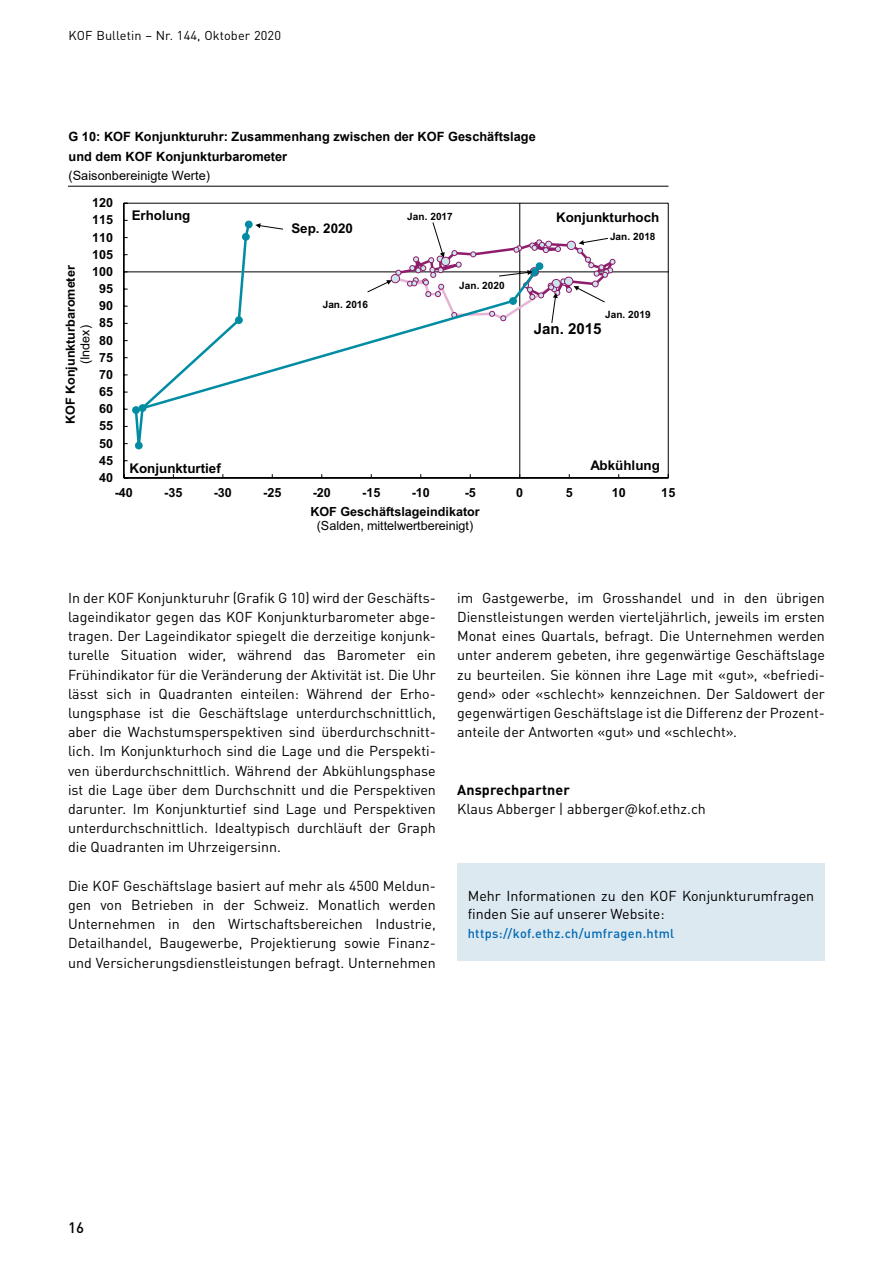
<style>
.page{position:relative;width:893px;height:1263px;background:#fff}
.page>*{position:absolute;margin:0;border:0;box-sizing:border-box;transform-origin:0 0}
.t1{font:700 15.15px "Arial";color:#000}
.t2{font:500 15px "DIN Pro";color:#000}
.t3{font:14.25px/19.2px "DIN Pro";color:#000;text-align:justify}
.t4{font:700 14.25px "DIN Pro";letter-spacing:.01em;color:#000}
.t5{font:700 13.35px "Arial";color:#000}
.t6{font:700 12.75px/19.2px "Arial";letter-spacing:.005em;color:#000}
.t7{font:500 12.75px "DIN Pro";letter-spacing:.02em;color:#0069b4}
.t8{font:12.75px "DIN Pro";letter-spacing:.01em;color:#000}
.t9{font:12.75px "Arial";letter-spacing:.005em;color:#000}
.t10{font:700 12.6px "Arial";color:#000}
.t11{font:12.6px "Arial";color:#000}
.t12{font:700 10.05px "Arial";letter-spacing:.005em;color:#000}
</style>
<div class="page">
<div style="left:457px;top:863px;width:368px;height:22px;background:#dde9f0"></div>
<div style="left:457px;top:882px;width:368px;height:41px;background:#dde9f0"></div>
<div style="left:457px;top:919px;width:368px;height:22px;background:#dde9f0"></div>
<div style="left:457px;top:938px;width:368px;height:22px;background:#dde9f0"></div>
<hr style="left:68px;top:186px;width:600px;height:1px;background:#000">
<svg style="left:123px;top:202px;width:546px;height:277px"></svg>
<hr style="left:519px;top:203px;width:1px;height:275px;background:#000">
<hr style="left:124px;top:271px;width:545px;height:1px;background:#000">
<svg style="left:392px;top:226px;width:227px;height:253px"></svg>
<svg style="left:133px;top:206px;width:456px;height:268px"></svg>
<svg style="left:134px;top:408px;width:4px;height:4px"></svg>
<div style="left:132px;top:406px;width:8px;height:8px;border:1px solid #018ca3;border-radius:50%"></div>
<div style="left:135px;top:442px;width:7px;height:7px;background:#018ca3;border-radius:50%"></div>
<div style="left:135px;top:442px;width:7px;height:7px;border:1px solid #018ca3;border-radius:50%"></div>
<div style="left:139px;top:405px;width:7px;height:6px;background:#018ca3;border-radius:50%"></div>
<div style="left:139px;top:404px;width:7px;height:8px;border:1px solid #018ca3;border-radius:50%"></div>
<svg style="left:236px;top:317px;width:6px;height:6px"></svg>
<div style="left:235px;top:317px;width:7px;height:7px;border:1px solid #018ca3;border-radius:50%"></div>
<div style="left:242px;top:233px;width:7px;height:7px;background:#018ca3;border-radius:50%"></div>
<div style="left:242px;top:233px;width:7px;height:7px;border:1px solid #018ca3;border-radius:50%"></div>
<div style="left:245px;top:221px;width:7px;height:7px;background:#018ca3;border-radius:50%"></div>
<div style="left:245px;top:221px;width:7px;height:7px;border:1px solid #018ca3;border-radius:50%"></div>
<svg style="left:367px;top:222px;width:248px;height:102px"></svg>
<svg style="left:255px;top:223px;width:29px;height:7px"></svg>
<p class="t8" style="left:69px;top:25px;width:214px">KOF Bulletin – Nr. 144, Oktober 2020</p>
<p class="t6" style="left:68px;top:127px;width:469px">G 10: KOF Konjunkturuhr: Zusammenhang zwischen der KOF Geschäftslage und dem KOF Konjunkturbarometer</p>
<p class="t9" style="left:68px;top:167px;width:143px">(Saisonbereinigte Werte)</p>
<p class="t10" style="left:92px;top:194px;width:22px">120</p>
<p class="t10" style="left:92px;top:211px;width:22px">115</p>
<p class="t10" style="left:92px;top:228px;width:22px">110</p>
<p class="t10" style="left:92px;top:245px;width:22px">105</p>
<p class="t10" style="left:62px;top:424px;width:160px;rotate:-90deg">KOF Konjunkturbarometer</p>
<p class="t10" style="left:92px;top:263px;width:22px">100</p>
<p class="t10" style="left:99px;top:280px;width:16px">95</p>
<p class="t10" style="left:99px;top:297px;width:16px">90</p>
<p class="t10" style="left:99px;top:314px;width:16px">85</p>
<p class="t11" style="left:76px;top:364px;width:41px;rotate:-90deg">(Index)</p>
<p class="t10" style="left:99px;top:331px;width:16px">80</p>
<p class="t10" style="left:99px;top:348px;width:16px">75</p>
<p class="t10" style="left:99px;top:366px;width:16px">70</p>
<p class="t10" style="left:99px;top:383px;width:16px">65</p>
<p class="t10" style="left:99px;top:400px;width:16px">60</p>
<p class="t10" style="left:99px;top:417px;width:16px">55</p>
<p class="t10" style="left:99px;top:434px;width:16px">50</p>
<p class="t10" style="left:99px;top:451px;width:16px">45</p>
<p class="t10" style="left:99px;top:469px;width:16px">40</p>
<p class="t5" style="left:132px;top:206px;width:60px">Erholung</p>
<p class="t5" style="left:291px;top:219px;width:63px">Sep. 2020</p>
<p class="t12" style="left:323px;top:297px;width:47px">Jan. 2016</p>
<p class="t12" style="left:407px;top:209px;width:47px">Jan. 2017</p>
<p class="t12" style="left:459px;top:279px;width:47px">Jan. 2020</p>
<p class="t5" style="left:556px;top:208px;width:105px">Konjunkturhoch</p>
<p class="t12" style="left:610px;top:229px;width:47px">Jan. 2018</p>
<p class="t12" style="left:605px;top:307px;width:47px">Jan. 2019</p>
<p class="t1" style="left:534px;top:318px;width:69px">Jan. 2015</p>
<p class="t5" style="left:129px;top:459px;width:93px">Konjunkturtief</p>
<p class="t5" style="left:590px;top:456px;width:71px">Abkühlung</p>
<p class="t10" style="left:115px;top:484px;width:20px">-40</p>
<p class="t10" style="left:164px;top:484px;width:20px">-35</p>
<p class="t10" style="left:214px;top:484px;width:20px">-30</p>
<p class="t10" style="left:263px;top:484px;width:20px">-25</p>
<p class="t10" style="left:313px;top:484px;width:20px">-20</p>
<p class="t10" style="left:362px;top:484px;width:20px">-15</p>
<p class="t10" style="left:412px;top:484px;width:20px">-10</p>
<p class="t10" style="left:465px;top:484px;width:13px">-5</p>
<p class="t10" style="left:516px;top:484px;width:8px">0</p>
<p class="t10" style="left:566px;top:484px;width:8px">5</p>
<p class="t10" style="left:612px;top:484px;width:16px">10</p>
<p class="t10" style="left:661px;top:484px;width:16px">15</p>
<p class="t10" style="left:310px;top:502px;width:171px">KOF Geschäftslageindikator</p>
<p class="t11" style="left:317px;top:517px;width:158px">(Salden, mittelwertbereinigt)</p>
<p class="t3" style="left:68px;top:586px;width:369px">In der KOF Konjunkturuhr (Grafik G 10) wird der Geschäfts&shy;lageindikator gegen das KOF Konjunkturbarometer abge&shy;tragen. Der Lageindikator spiegelt die derzeitige konjunk&shy;turelle Situation wider, während das Barometer ein Frühindikator für die Veränderung der Aktivität ist. Die Uhr lässt sich in Quadranten einteilen: Während der Erho&shy;lungsphase ist die Geschäftslage unterdurchschnittlich, aber die Wachstumsperspektiven sind überdurchschnitt&shy;lich. Im Konjunkturhoch sind die Lage und die Perspekti&shy;ven überdurchschnittlich. Während der Abkühlungsphase ist die Lage über dem Durchschnitt und die Perspektiven darunter. Im Konjunkturtief sind Lage und Perspektiven unterdurchschnittlich. Idealtypisch durchläuft der Graph die Quadranten im Uhrzeigersinn.</p>
<p class="t3" style="left:68px;top:875px;width:369px">Die KOF Geschäftslage basiert auf mehr als 4500 Meldun&shy;gen von Betrieben in der Schweiz. Monatlich werden Unternehmen in den Wirtschaftsbereichen Industrie, Detailhandel, Baugewerbe, Projektierung sowie Finanz&shy;und Versicherungsdienstleistungen befragt. Unternehmen</p>
<p class="t3" style="left:457px;top:586px;width:369px;text-align:left">im Gastgewerbe, im Grosshandel und in den übrigen Dienstleistungen werden vierteljährlich, jeweils im ersten Monat eines Quartals, befragt. Die Unternehmen werden unter anderem gebeten, ihre gegenwärtige Geschäftslage zu beurteilen. Sie können ihre Lage mit «gut», «befriedi&shy;gend» oder «schlecht» kennzeichnen. Der Saldowert der gegenwärtigen Geschäftslage ist die Differenz der Prozent&shy;anteile der Antworten «gut» und «schlecht».</p>
<p class="t4" style="left:457px;top:778px;width:114px">Ansprechpartner</p>
<p class="t3" style="left:457px;top:798px;width:250px">Klaus Abberger | abberger@kof.ethz.ch</p>
<p class="t3" style="left:468px;top:885px;width:348px;line-height:18.8px">Mehr Informationen zu den KOF Konjunkturumfragen finden Sie auf unserer Website:</p>
<p class="t7" style="left:468px;top:923px;width:208px">https://kof.ethz.ch/umfragen.html</p>
<p class="t2" style="left:68px;top:1215px;width:18px">16</p>
</div>
